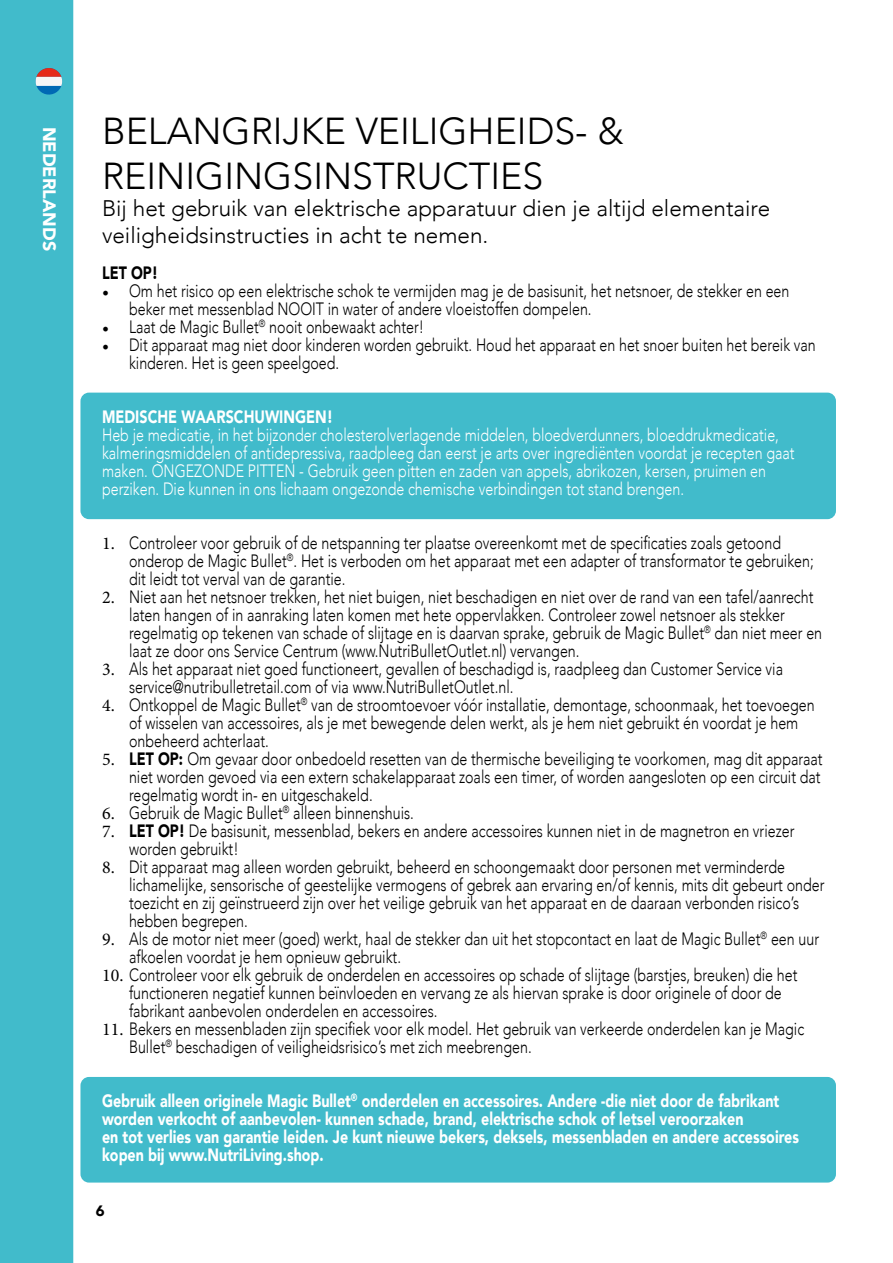
<style>
.page{position:relative;width:893px;height:1263px;background:#fff}
.page>*{position:absolute;margin:0;border:0;box-sizing:border-box;transform-origin:0 0}
.t1{font:300 37.5px/45px "Avenir";color:#000}
.t2{font:300 22.5px/27px "Avenir";color:#000}
.t3{font:900 18px "Avenir";color:#fff}
.t4{font:300 17.85px/18px "Avenir";color:#000;scale:.8 1}
.t5{font:300 17.85px/18px "Avenir";color:#fff;scale:.8 1}
.t6{font:900 17.85px/18px "Avenir";color:#fff;scale:.8 1}
.t7{font:900 17.85px "Avenir";color:#000;scale:.8 1}
.t8{font:900 15px "Avenir";color:#000}
.s1{font-family:"Minion Pro";font-weight:400;font-size:18px}
.s2{font-weight:900}
</style>
<div class="page">
<div style="left:80px;top:1077px;width:756px;height:105px;background:#41bbcb;border-radius:9px"></div>
<div style="left:80px;top:393px;width:756px;height:126px;background:#41bbcb;border-radius:9px"></div>
<div style="left:0;top:0;width:73px;height:1263px;background:#41bbcb"></div>
<svg style="left:34px;top:67px;width:30px;height:29px"></svg>
<p class="t3" style="left:65px;top:127px;width:126px;rotate:90deg">NEDERLANDS</p>
<h1 class="t1" style="left:102px;top:108px;width:523px">BELANGRIJKE VEILIGHEIDS- &amp;<br>REINIGINGSINSTRUCTIES</h1>
<p class="t2" style="left:102px;top:195px;width:670px">Bij het gebruik van elektrische apparatuur dien je altijd elementaire veiligheidsinstructies in acht te nemen.</p>
<p class="t7" style="left:102px;top:257px;width:72px">LET OP!</p>
<p class="t4" style="left:129px;top:282px;width:827px;text-indent:-27px"><span class="s1">•</span> Om het risico op een elektrische schok te vermijden mag je de basisunit, het netsnoer, de stekker en een beker met messenblad NOOIT in water of andere vloeistoffen dompelen.</p>
<p class="t4" style="left:102px;top:318px;width:404px"><span class="s1">•</span> Laat de Magic Bullet<sup>®</sup> nooit onbewaakt achter!</p>
<p class="t4" style="left:129px;top:336px;width:860px;text-indent:-27px"><span class="s1">•</span> Dit apparaat mag niet door kinderen worden gebruikt. Houd het apparaat en het snoer buiten het bereik van kinderen. Het is geen speelgoed.</p>
<p class="t6" style="left:102px;top:407px;width:290px">MEDISCHE WAARSCHUWINGEN!</p>
<p class="t5" style="left:102px;top:426px;width:867px">Heb je medicatie, in het bijzonder cholesterolverlagende middelen, bloedverdunners, bloeddrukmedicatie, kalmeringsmiddelen of antidepressiva, raadpleeg dan eerst je arts over ingrediënten voordat je recepten gaat maken. ONGEZONDE PITTEN - Gebruik geen pitten en zaden van appels, abrikozen, kersen, pruimen en perziken. Die kunnen in ons lichaam ongezonde chemische verbindingen tot stand brengen.</p>
<p class="t4" style="left:129px;top:534px;width:857px;text-indent:-27px"><span class="s1">1.</span> Controleer voor gebruik of de netspanning ter plaatse overeenkomt met de specificaties zoals getoond onderop de Magic Bullet<sup>®</sup>. Het is verboden om het apparaat met een adapter of transformator te gebruiken; dit leidt tot verval van de garantie.</p>
<p class="t4" style="left:129px;top:588px;width:868px;text-indent:-27px"><span class="s1">2.</span> Niet aan het netsnoer trekken, het niet buigen, niet beschadigen en niet over de rand van een tafel/aanrecht laten hangen of in aanraking laten komen met hete oppervlakken. Controleer zowel netsnoer als stekker regelmatig op tekenen van schade of slijtage en is daarvan sprake, gebruik de Magic Bullet<sup>®</sup> dan niet meer en laat ze door ons Service Centrum (www.NutriBulletOutlet.nl) vervangen.</p>
<p class="t4" style="left:129px;top:660px;width:819px;text-indent:-27px"><span class="s1">3.</span> Als het apparaat niet goed functioneert, gevallen of beschadigd is, raadpleeg dan Customer Service via service@nutribulletretail.com of via www.NutriBulletOutlet.nl.</p>
<p class="t4" style="left:129px;top:696px;width:858px;text-indent:-27px"><span class="s1">4.</span> Ontkoppel de Magic Bullet<sup>®</sup> van de stroomtoevoer vóór installatie, demontage, schoonmaak, het toevoegen of wisselen van accessoires, als je met bewegende delen werkt, als je hem niet gebruikt én voordat je hem onbeheerd achterlaat.</p>
<p class="t4" style="left:129px;top:750px;width:869px;text-align:justify;text-indent:-27px"><span class="s1">5.</span> <span class="s2">LET OP:</span> Om gevaar door onbedoeld resetten van de thermische beveiliging te voorkomen, mag dit apparaat niet worden gevoed via een extern schakelapparaat zoals een timer, of worden aangesloten op een circuit dat regelmatig wordt in- en uitgeschakeld.</p>
<p class="t4" style="left:102px;top:804px;width:391px"><span class="s1">6.</span> Gebruik de Magic Bullet<sup>®</sup> alleen binnenshuis.</p>
<p class="t4" style="left:129px;top:822px;width:833px;text-indent:-27px"><span class="s1">7.</span> <span class="s2">LET OP!</span> De basisunit, messenblad, bekers en andere accessoires kunnen niet in de magnetron en vriezer worden gebruikt!</p>
<p class="t4" style="left:129px;top:858px;width:871px;text-indent:-27px"><span class="s1">8.</span> Dit apparaat mag alleen worden gebruikt, beheerd en schoongemaakt door personen met verminderde lichamelijke, sensorische of geestelijke vermogens of gebrek aan ervaring en/of kennis, mits dit gebeurt onder toezicht en zij geïnstrueerd zijn over het veilige gebruik van het apparaat en de daaraan verbonden risico’s hebben begrepen.</p>
<p class="t4" style="left:129px;top:930px;width:864px;text-indent:-27px"><span class="s1">9.</span> Als de motor niet meer (goed) werkt, haal de stekker dan uit het stopcontact en laat de Magic Bullet<sup>®</sup> een uur afkoelen voordat je hem opnieuw gebruikt.</p>
<p class="t4" style="left:129px;top:966px;width:837px;text-indent:-27px"><span class="s1">10.</span> Controleer voor elk gebruik de onderdelen en accessoires op schade of slijtage (barstjes, breuken) die het functioneren negatief kunnen beïnvloeden en vervang ze als hiervan sprake is door originele of door de fabrikant aanbevolen onderdelen en accessoires.</p>
<p class="t4" style="left:129px;top:1020px;width:845px;text-indent:-27px"><span class="s1">11.</span> Bekers en messenbladen zijn specifiek voor elk model. Het gebruik van verkeerde onderdelen kan je Magic<br>Bullet<sup>®</sup> beschadigen of veiligheidsrisico’s met zich meebrengen.</p>
<p class="t6" style="left:102px;top:1091px;width:873px">Gebruik alleen originele Magic Bullet<sup>®</sup> onderdelen en accessoires. Andere -die niet door de fabrikant worden verkocht of aanbevolen- kunnen schade, brand, elektrische schok of letsel veroorzaken<br>en tot verlies van garantie leiden. Je kunt nieuwe bekers, deksels, messenbladen en andere accessoires kopen bij www.NutriLiving.shop.</p>
<p class="t8" style="left:96px;top:1198px;width:10px">6</p>
</div>
